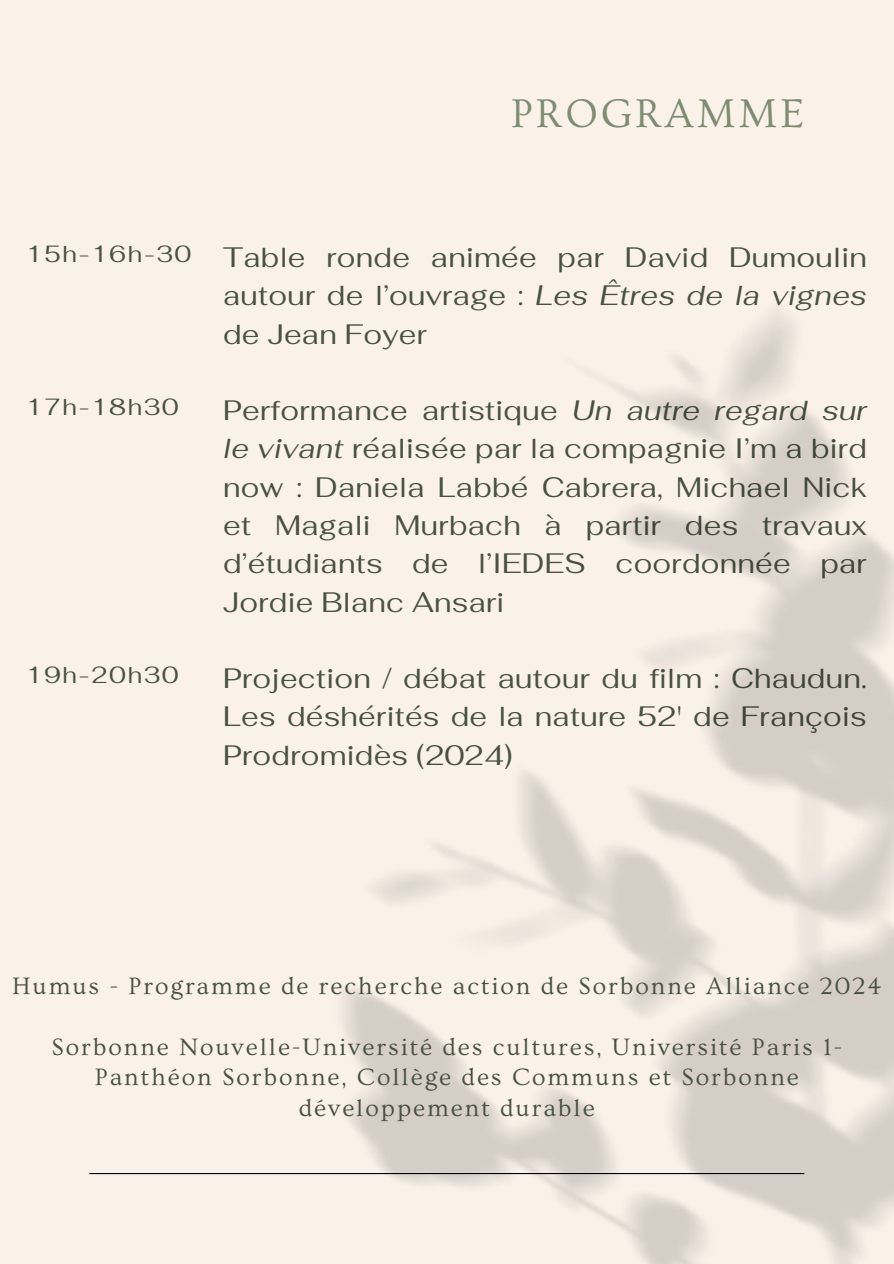
<style>
.page{position:relative;width:894px;height:1264px;background:#fff}
.page>*{position:absolute;margin:0;border:0;box-sizing:border-box;transform-origin:0 0}
.t1{font:42px "Ovo";letter-spacing:.07em;color:#7d8d72}
.t2{font:28.05px/38.2px "Fahkwang";letter-spacing:.01em;color:#485241;text-align:justify}
.t3{font:24.9px/30.3px "Ovo";letter-spacing:.08em;color:#485241;text-align:center}
.t4{font:23.4px "Fahkwang";letter-spacing:.08em;color:#485241}
.s1{font-style:italic}
</style>
<div class="page">
<div style="left:0;top:0;width:893px;height:1263px;background:#faf2e9"></div>
<hr style="left:89px;top:1172px;width:715px;height:2px;background:#000001">
<img style="left:330px;top:313px;width:563px;height:950px">
<h1 class="t1" style="left:511px;top:90px;width:294px">PROGRAMME</h1>
<p class="t4" style="left:26px;top:239px;width:166px">15h-16h-30</p>
<p class="t2" style="left:223px;top:238px;width:645px">Table ronde animée par David Dumoulin autour de l’ouvrage : <span class="s1">Les Êtres de la vignes </span>de Jean Foyer</p>
<p class="t4" style="left:26px;top:392px;width:154px">17h-18h30</p>
<p class="t2" style="left:223px;top:391px;width:645px">Performance artistique <span class="s1">Un autre regard sur le vivant</span> réalisée par la compagnie I’m a bird now : Daniela Labbé Cabrera, Michael Nick et Magali Murbach à partir des travaux d’étudiants de l’IEDES coordonnée par Jordie Blanc Ansari</p>
<p class="t4" style="left:26px;top:659px;width:154px">19h-20h30</p>
<p class="t2" style="left:223px;top:659px;width:645px">Projection / débat autour du film : Chaudun.<br>Les déshérités de la nature 52' de François Prodromidès (2024)</p>
<p class="t3" style="left:12px;top:971px;width:870px">Humus - Programme de recherche action de Sorbonne Alliance 2024</p>
<p class="t3" style="left:51px;top:1032px;width:792px">Sorbonne Nouvelle-Université des cultures, Université Paris 1-<br>Panthéon Sorbonne, Collège des Communs et Sorbonne développement durable</p>
</div>
